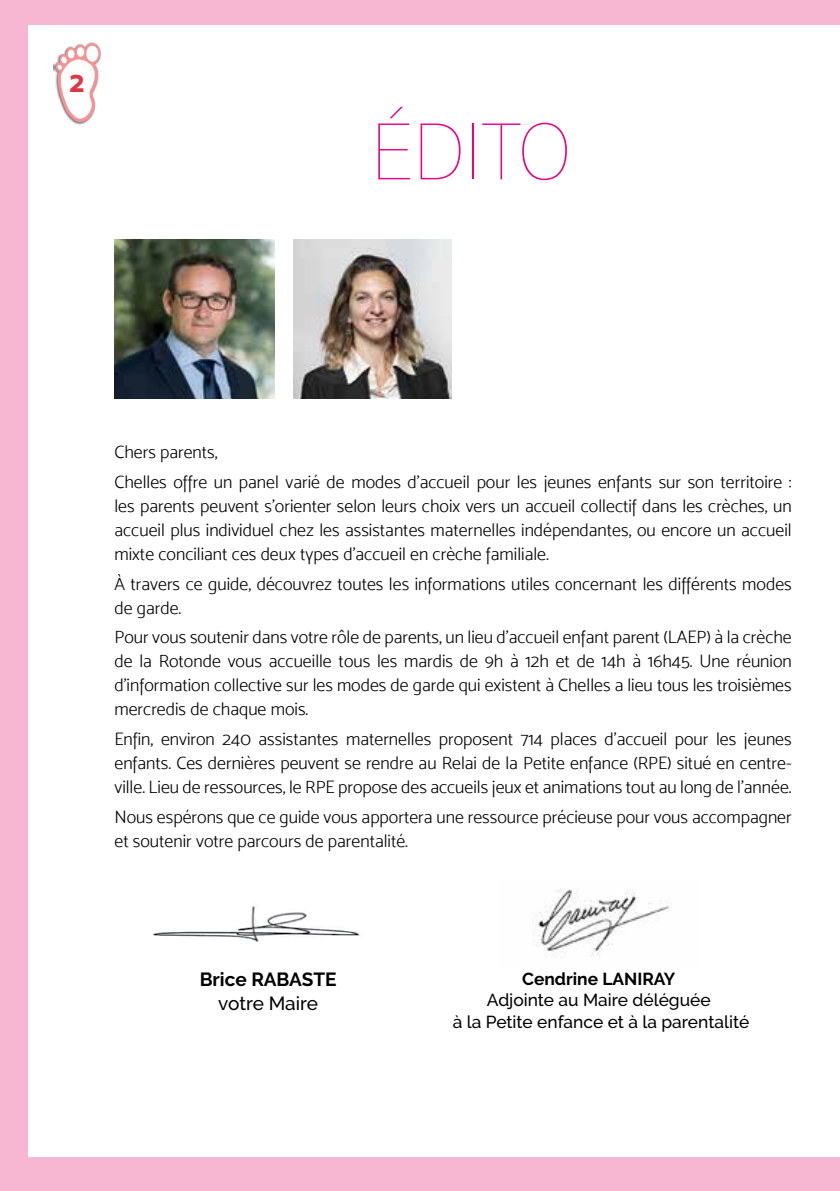
<style>
.page{position:relative;width:840px;height:1191px;background:#fff}
.page>*{position:absolute;margin:0;border:0;box-sizing:border-box;transform-origin:0 0}
.t1{font:80px "Acumin Variable Concept";letter-spacing:-.005em;color:#ec008c}
.t2{font:30px "Mosk Extra Bold 800";color:#de3643}
.t3{font:700 19px "Raleway";color:#000}
.t4{font:500 19px "Raleway";letter-spacing:-.005em;color:#000}
.t5{font:18px/24px "Mosk Light 300";color:#000}
.t6{font:500 17.4px/22px "Raleway";color:#000;text-align:center}
.t7{font:700 17.4px "Raleway";color:#000}
</style>
<div class="page">
<div style="left:0;top:0;width:839px;height:1191px;background:#f7b7d3"></div>
<div style="left:28px;top:25px;width:811px;height:1132px;background:#fff"></div>
<img style="left:54px;top:62px;width:31px;height:63px">
<svg style="left:56px;top:43px;width:44px;height:80px"></svg>
<img style="left:293px;top:239px;width:158px;height:160px">
<img style="left:114px;top:239px;width:160px;height:160px">
<img style="left:153px;top:906px;width:207px;height:36px">
<img style="left:536px;top:889px;width:135px;height:69px">
<h2 class="t2" style="left:69px;top:63px;width:16px">2</h2>
<h1 class="t1" style="left:370px;top:96px;width:202px">ÉDITO</h1>
<p class="t5" style="left:114px;top:437px;width:678px;line-height:29.6px">Chers parents,<br>Chelles offre un panel varié de modes d’accueil pour les jeunes enfants sur son territoire :</p>
<p class="t5" style="left:114px;top:494px;width:678px;text-align:justify">les parents peuvent s’orienter selon leurs choix vers un accueil collectif dans les crèches, un accueil plus individuel chez les assistantes maternelles indépendantes, ou encore un accueil mixte conciliant ces deux types d’accueil en crèche familiale.</p>
<p class="t5" style="left:114px;top:571px;width:678px">À travers ce guide, découvrez toutes les informations utiles concernant les différents modes de garde.</p>
<p class="t5" style="left:114px;top:625px;width:678px;text-align:justify">Pour vous soutenir dans votre rôle de parents, un lieu d’accueil enfant parent (LAEP) à la crèche de la Rotonde vous accueille tous les mardis de 9h à 12h et de 14h à 16h45. Une réunion d’information collective sur les modes de garde qui existent à Chelles a lieu tous les troisièmes mercredis de chaque mois.</p>
<p class="t5" style="left:114px;top:727px;width:678px;text-align:justify">Enfin, environ 240 assistantes maternelles proposent 714 places d’accueil pour les jeunes enfants. Ces dernières peuvent se rendre au Relai de la Petite enfance (RPE) situé en centre&shy;ville. Lieu de ressources, le RPE propose des accueils jeux et animations tout au long de l’année.</p>
<p class="t5" style="left:114px;top:804px;width:678px">Nous espérons que ce guide vous apportera une ressource précieuse pour vous accompagner et soutenir votre parcours de parentalité.</p>
<p class="t3" style="left:199px;top:968px;width:138px">Brice RABASTE</p>
<p class="t4" style="left:218px;top:992px;width:101px">votre Maire</p>
<p class="t7" style="left:522px;top:968px;width:155px">Cendrine LANIRAY</p>
<p class="t6" style="left:452px;top:989px;width:298px">Adjointe au Maire déléguée<br>à la Petite enfance et à la parentalité</p>
</div>
